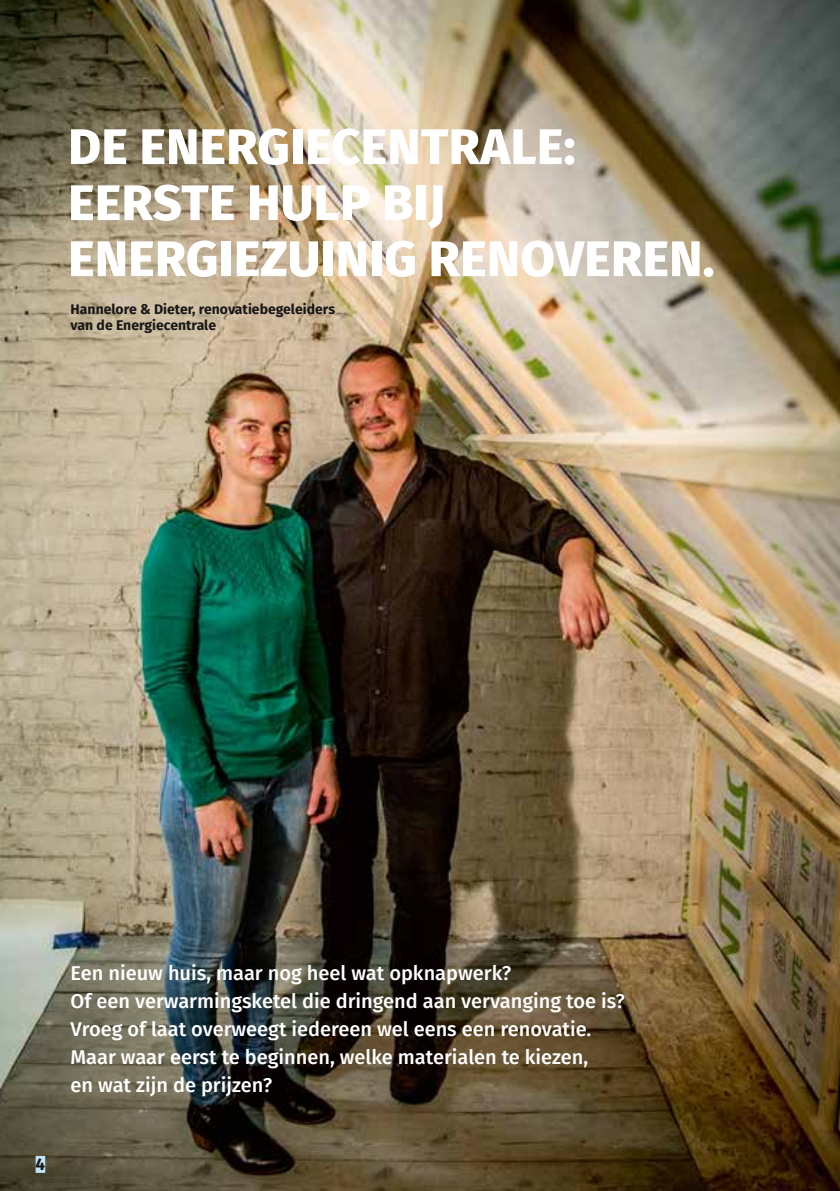
<style>
.page{position:relative;width:840px;height:1191px;background:#fff}
.page>*{position:absolute;margin:0;border:0;box-sizing:border-box;transform-origin:0 0}
.t1{font:800 50px/56px "Fira Sans";letter-spacing:.01em;color:#fff}
.t2{font:500 20px/28px "Fira Sans";color:#fff}
.t3{font:700 17px "Fira Sans";color:#181716}
.t4{font:700 14px/16.8px "Fira Sans";color:#181716}
</style>
<div class="page">
<img style="left:0;top:0;width:839px;height:1191px">
<div style="left:36px;top:1155px;width:9px;height:17px;background:#bde4fa"></div>
<h1 class="t1" style="left:68px;top:114px;width:647px">DE ENERGIECENTRALE:<br>EERSTE HULP BIJ<br>ENERGIEZUINIG RENOVEREN.</h1>
<p class="t4" style="left:71px;top:299px;width:266px">Hannelore &amp; Dieter, renovatiebegeleiders van de Energiecentrale</p>
<p class="t3" style="left:36px;top:1149px;width:11px">4</p>
<p class="t2" style="left:71px;top:958px;width:555px">Een nieuw huis, maar nog heel wat opknapwerk?<br>Of een verwarmingsketel die dringend aan vervanging toe is?<br>Vroeg of laat overweegt iedereen wel eens een renovatie.<br>Maar waar eerst te beginnen, welke materialen te kiezen,<br>en wat zijn de prijzen?</p>
</div>
